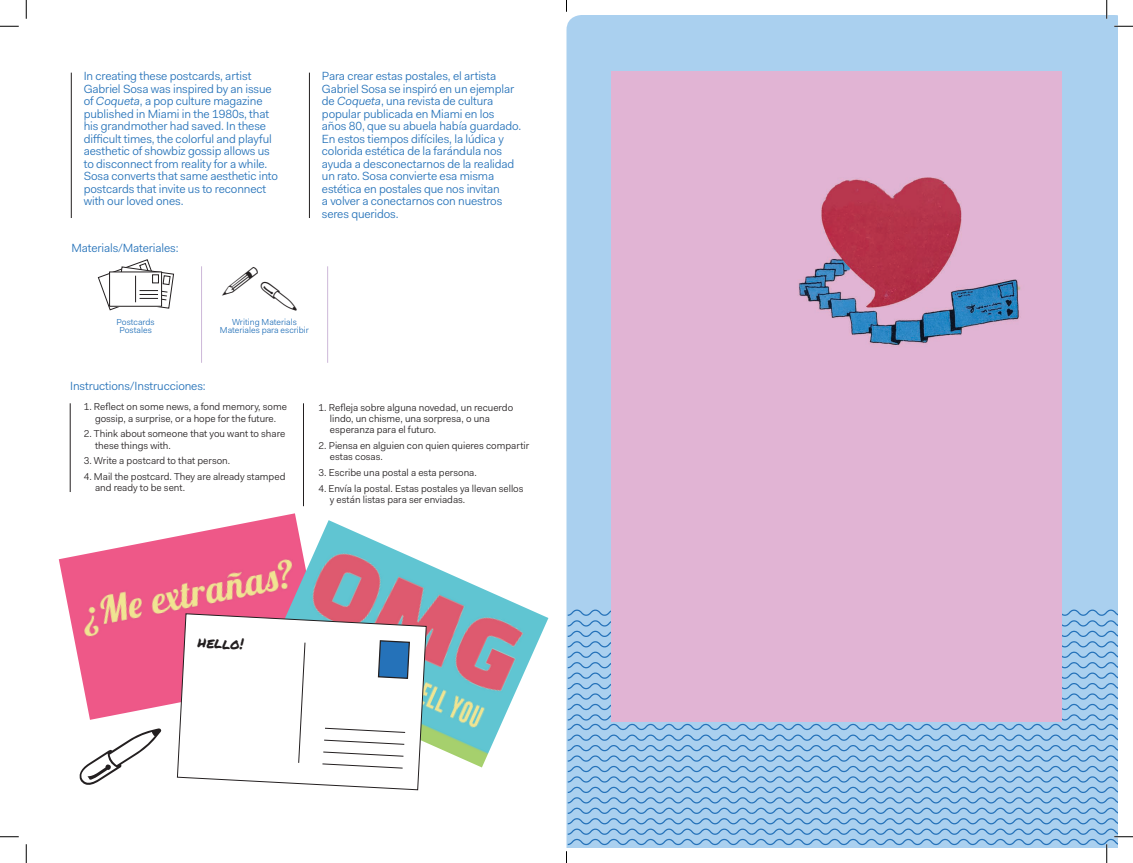
<style>
.page{position:relative;width:1133px;height:863px;background:#fff}
.page>*{position:absolute;margin:0;border:0;box-sizing:border-box;transform-origin:0 0}
.t1{font:15px "Permanent Marker";color:#231f20}
.t2{font:11.88px/12.5px "Fakt Blond";letter-spacing:-.01em;color:#2572b9}
.t3{font:10px/11.2px "Fakt Blond";color:#231f20}
.t4{font:8.75px "Fakt Blond";color:#2572b9}
.s1{font-style:italic}
</style>
<div class="page">
<div style="left:566px;top:15px;width:552px;height:594px;background:#aad0ef"></div>
<hr style="left:71px;top:73px;width:1px;height:145px;background:#231f20">
<hr style="left:309px;top:73px;width:1px;height:145px;background:#231f20">
<hr style="left:70px;top:403px;width:1px;height:89px;background:#231f20">
<hr style="left:303px;top:403px;width:1px;height:103px;background:#231f20">
<hr style="left:201px;top:266px;width:1px;height:97px;background:#cdb8d9">
<hr style="left:327px;top:266px;width:1px;height:97px;background:#cdb8d9">
<img style="left:611px;top:71px;width:450px;height:538px">
<svg style="left:98px;top:259px;width:76px;height:51px"></svg>
<div style="left:152px;top:275px;width:6px;height:8px;background:#fff"></div>
<div style="left:152px;top:274px;width:7px;height:9px;border:1px solid #231f20"></div>
<img style="left:59px;top:513px;width:238px;height:195px">
<img style="left:262px;top:520px;width:286px;height:247px">
<svg style="left:177px;top:613px;width:249px;height:177px"></svg>
<svg style="left:298px;top:642px;width:8px;height:121px"></svg>
<svg style="left:324px;top:727px;width:82px;height:6px"></svg>
<svg style="left:323px;top:739px;width:82px;height:6px"></svg>
<svg style="left:323px;top:751px;width:81px;height:5px"></svg>
<svg style="left:322px;top:763px;width:81px;height:5px"></svg>
<svg style="left:377px;top:639px;width:33px;height:40px"></svg>
<svg style="left:0;top:25px;width:19px;height:2px"></svg>
<svg style="left:1114px;top:25px;width:18px;height:2px"></svg>
<svg style="left:0;top:836px;width:19px;height:1px"></svg>
<svg style="left:25px;top:0;width:2px;height:19px"></svg>
<svg style="left:25px;top:844px;width:2px;height:18px"></svg>
<svg style="left:1105px;top:0;width:2px;height:19px"></svg>
<svg style="left:566px;top:609px;width:566px;height:253px;background:#b9c2e2"></svg>
<svg style="left:87px;top:708px;width:64px;height:12px"></svg>
<p class="t2" style="left:84px;top:70px;width:196px">In creating these postcards, artist Gabriel Sosa was inspired by an issue of <span class="s1">Coqueta</span>, a pop culture magazine published in Miami in the 1980s, that his grandmother had saved. In these difficult times, the colorful and playful aesthetic of showbiz gossip allows us to disconnect from reality for a while.<br>Sosa converts that same aesthetic into postcards that invite us to reconnect with our loved ones.</p>
<p class="t2" style="left:322px;top:70px;width:201px">Para crear estas postales, el artista Gabriel Sosa se inspiró en un ejemplar de <span class="s1">Coqueta</span>, una revista de cultura popular publicada en Miami en los años 80, que su abuela había guardado.<br>En estos tiempos difíciles, la lúdica y colorida estética de la farándula nos ayuda a desconectarnos de la realidad un rato. Sosa convierte esa misma estética en postales que nos invitan<br>a volver a conectarnos con nuestros seres queridos.</p>
<p class="t2" style="left:71px;top:242px;width:109px">Materials/Materiales:</p>
<p class="t4" style="left:117px;top:316px;width:40px">Postcards</p>
<p class="t4" style="left:119px;top:324px;width:34px">Postales</p>
<p class="t4" style="left:232px;top:315px;width:66px">Writing Materials</p>
<p class="t4" style="left:220px;top:324px;width:91px">Materiales para escribir</p>
<p class="t2" style="left:70px;top:380px;width:137px">Instructions/Instrucciones:</p>
<p class="t3" style="left:84px;top:401px;width:205px;text-align:center">1. Reflect on some news, a fond memory, some gossip, a surprise, or a hope for the future.</p>
<p class="t3" style="left:95px;top:428px;width:192px;text-indent:-11px">2. Think about someone that you want to share these things with.</p>
<p class="t3" style="left:84px;top:455px;width:148px">3. Write a postcard to that person.</p>
<p class="t3" style="left:95px;top:471px;width:192px;text-indent:-11px">4. Mail the postcard. They are already stamped and ready to be sent.</p>
<p class="t3" style="left:330px;top:401px;width:185px;text-indent:-11px">1. Refleja sobre alguna novedad, un recuerdo lindo, un chisme, una sorpresa, o una esperanza para el futuro.</p>
<p class="t3" style="left:330px;top:440px;width:201px;text-indent:-11px">2. Piensa en alguien con quien quieres compartir estas cosas.</p>
<p class="t3" style="left:318px;top:467px;width:160px">3. Escribe una postal a esta persona.</p>
<p class="t3" style="left:330px;top:482px;width:195px;text-indent:-11px">4. Envía la postal. Estas postales ya llevan sellos y están listas para ser enviadas.</p>
<p class="t1" style="left:198px;top:630px;width:47px;rotate:3deg">hello!</p>
</div>
